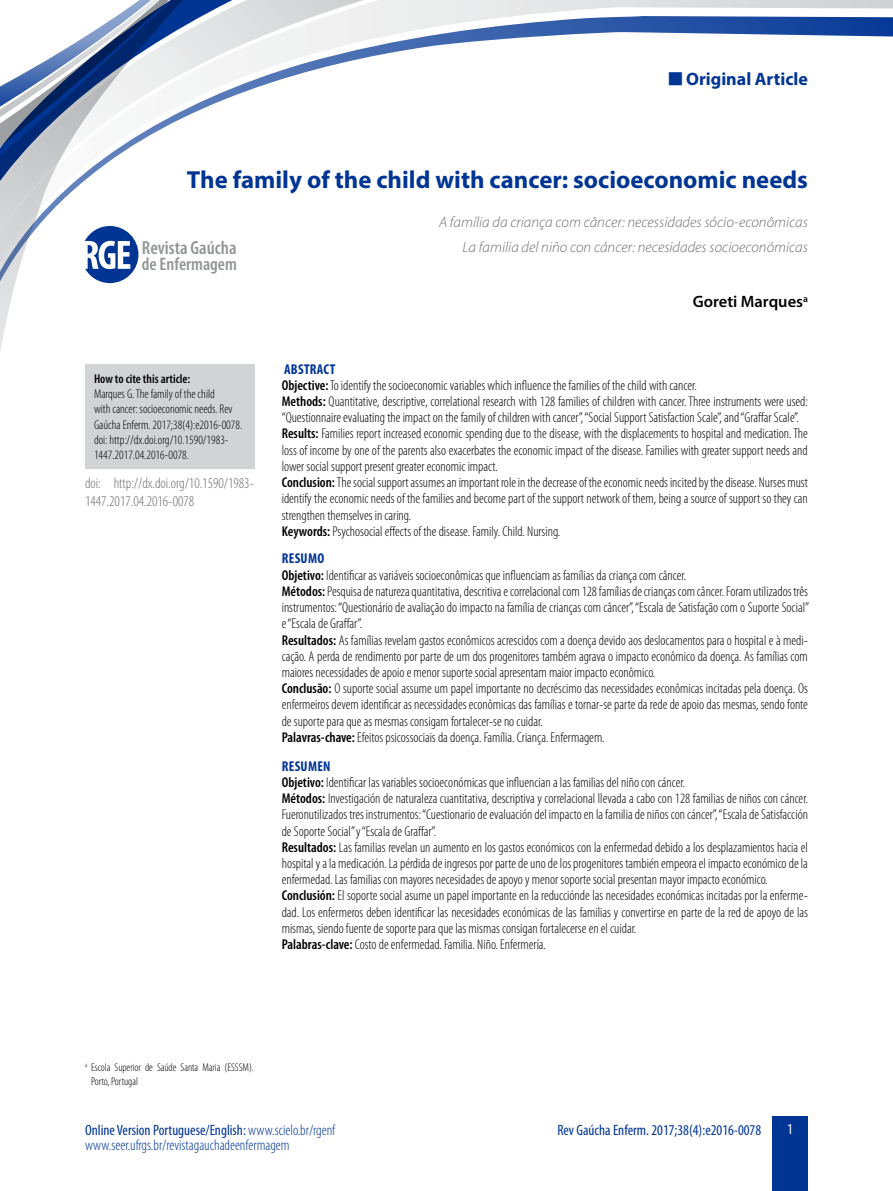
<style>
.page{position:relative;width:893px;height:1191px;background:#fff}
.page>*{position:absolute;margin:0;border:0;box-sizing:border-box;transform-origin:0 0}
.t1{font:700 24.75px "Myriad Pro";color:#003594}
.t2{font:600 condensed 19.05px "Myriad Pro";color:#939598}
.t3{font:600 condensed 18.15px "Myriad Pro";color:#939598}
.t4{font:700 18px "Myriad Pro";color:#003594}
.t5{font:600 16.5px "Myriad Pro";color:#000}
.t6{font:italic 300 15px/25px "Myriad Pro";color:#6d6e71;text-align:right}
.t7{font:condensed 15px "Myriad Pro";color:#003594}
.t8{font:300 condensed 15px/18px "Myriad Pro";color:#6d6e71}
.t9{font:300 condensed 15px "Myriad Pro";color:#003594}
.t10{font:condensed 15px "Myriad Pro";color:#fff}
.t11{font:300 condensed 14.25px/16.2px "Myriad Pro";color:#000}
.t12{font:300 condensed 12.75px/15.3px "Myriad Pro";color:#000}
.t13{font:600 condensed 12.75px "Myriad Pro";color:#000}
.t14{font:300 condensed 11.25px/13.5px "Myriad Pro";color:#000}
.s1{font-weight:700;color:#003594}
.s2{font-weight:600}
.s3{font-weight:300}
</style>
<div class="page">
<div style="left:772px;top:1116px;width:36px;height:75px;background:#003594"></div>
<svg style="left:202px;top:0;width:691px;height:109px"></svg>
<svg style="left:0;top:0;width:202px;height:469px"></svg>
<svg style="left:85px;top:226px;width:53px;height:57px"></svg>
<div style="left:85px;top:364px;width:169px;height:104px;background:#d1d3d4"></div>
<svg style="left:669px;top:72px;width:13px;height:13px"></svg>
<p class="t4" style="left:686px;top:67px;width:123px">Original Article</p>
<h1 class="t1" style="left:187px;top:163px;width:622px">The family of the child with cancer: socioeconomic needs</h1>
<p class="t6" style="left:439px;top:210px;width:370px">A família da criança com câncer: necessidades sócio-econômicas<br>La familia del niño con cáncer: necesidades socioeconómicas</p>
<h2 class="t2" style="left:142px;top:237px;width:96px">Revista Gaúcha</h2>
<p class="t3" style="left:142px;top:254px;width:96px">de Enfermagem</p>
<p class="t13" style="left:94px;top:371px;width:98px">How to cite this article:</p>
<p class="t12" style="left:94px;top:386px;width:150px">Marques G. The family of the child<br>with cancer: socioeconomic needs. Rev Gaúcha Enferm. 2017;38(4):e2016-0078. doi: http://dx.doi.org/10.1590/1983- 1447.2017.04.2016-0078.</p>
<p class="t8" style="left:85px;top:475px;width:171px">doi: http://dx.doi.org/10.1590/1983-<br>1447.2017.04.2016-0078</p>
<p class="t5" style="left:693px;top:293px;width:117px">Goreti Marques<sup>a</sup></p>
<p class="t11" style="left:282px;top:361px;width:528px"><span class="s1">ABSTRACT<br></span><span class="s2">Objective:</span> To identify the socioeconomic variables which influence the families of the child with cancer.<br><span class="s2">Methods:</span> Quantitative, descriptive, correlational research with 128 families of children with cancer. Three instruments were used: “Questionnaire evaluating the impact on the family of children with cancer”, “Social Support Satisfaction Scale”, and “Graffar Scale”.<br><span class="s2">Results:</span> Families report increased economic spending due to the disease, with the displacements to hospital and medication. The loss of income by one of the parents also exacerbates the economic impact of the disease. Families with greater support needs and lower social support present greater economic impact.<br><span class="s2">Conclusion:</span> The social support assumes an important role in the decrease of the economic needs incited by the disease. Nurses must identify the economic needs of the families and become part of the support network of them, being a source of support so they can strengthen themselves in caring.<br><span class="s2">Keywords:</span> Psychosocial effects of the disease. Family. Child. Nursing.</p>
<p class="t11" style="left:282px;top:551px;width:529px"><span class="s1">RESUMO<br></span><span class="s2">Objetivo:</span> Identificar as variáveis socioeconômicas que influenciam as famílias da criança com câncer.<br><span class="s2">Métodos:</span> Pesquisa de natureza quantitativa, descritiva e correlacional com 128 famílias de crianças com câncer. Foram utilizados três instrumentos: “Questionário de avaliação do impacto na família de crianças com câncer”, “Escala de Satisfação com o Suporte Social” e “Escala de Graffar”.<br><span class="s2">Resultados:</span> As famílias revelam gastos econômicos acrescidos com a doença devido aos deslocamentos para o hospital e à medi&shy;cação. A perda de rendimento por parte de um dos progenitores também agrava o impacto econômico da doença. As famílias com maiores necessidades de apoio e menor suporte social apresentam maior impacto econômico.<br><span class="s2">Conclusão:</span> O suporte social assume um papel importante no decréscimo das necessidades econômicas incitadas pela doença. Os enfermeiros devem identificar as necessidades econômicas das famílias e tornar-se parte da rede de apoio das mesmas, sendo fonte de suporte para que as mesmas consigam fortalecer-se no cuidar.<br><span class="s2">Palavras-chave:</span> Efeitos psicossociais da doença. Família. Criança. Enfermagem.</p>
<p class="t11" style="left:282px;top:758px;width:528px"><span class="s1">RESUMEN<br></span><span class="s2">Objetivo:</span> Identificar las variables socioeconómicas que influencian a las familias del niño con cáncer.<br><span class="s2">Métodos:</span> Investigación de naturaleza cuantitativa, descriptiva y correlacional llevada a cabo con 128 familias de niños con cáncer.<br>Fueronutilizados tres instrumentos: “Cuestionario de evaluación del impacto en la familia de niños con cáncer”, “Escala de Satisfacción de Soporte Social” y “Escala de Graffar”.<br><span class="s2">Resultados:</span> Las familias revelan un aumento en los gastos económicos con la enfermedad debido a los desplazamientos hacia el hospital y a la medicación. La pérdida de ingresos por parte de uno de los progenitores también empeora el impacto económico de la enfermedad. Las familias con mayores necesidades de apoyo y menor soporte social presentan mayor impacto económico.<br><span class="s2">Conclusión:</span> El soporte social asume un papel importante en la reducciónde las necesidades económicas incitadas por la enferme&shy;dad. Los enfermeros deben identificar las necesidades económicas de las familias y convertirse en parte de la red de apoyo de las mismas, siendo fuente de soporte para que las mismas consigan fortalecerse en el cuidar.<br><span class="s2">Palabras-clave:</span> Costo de enfermedad. Familia. Niño. Enfermería.</p>
<p class="t14" style="left:91px;top:1061px;width:164px;text-indent:-6px"><sup>a</sup> Escola Superior de Saúde Santa Maria (ESSSM).<br>Porto, Portugal</p>
<p class="t7" style="left:85px;top:1122px;width:252px">Online Version Portuguese/English: <span class="s3">www.scielo.br/rgenf</span></p>
<p class="t7" style="left:557px;top:1122px;width:205px">Rev Gaúcha Enferm. 2017;38(4):e2016-0078</p>
<p class="t10" style="left:787px;top:1121px;width:7px">1</p>
<p class="t9" style="left:85px;top:1137px;width:206px">www.seer.ufrgs.br/revistagauchadeenfermagem</p>
</div>
